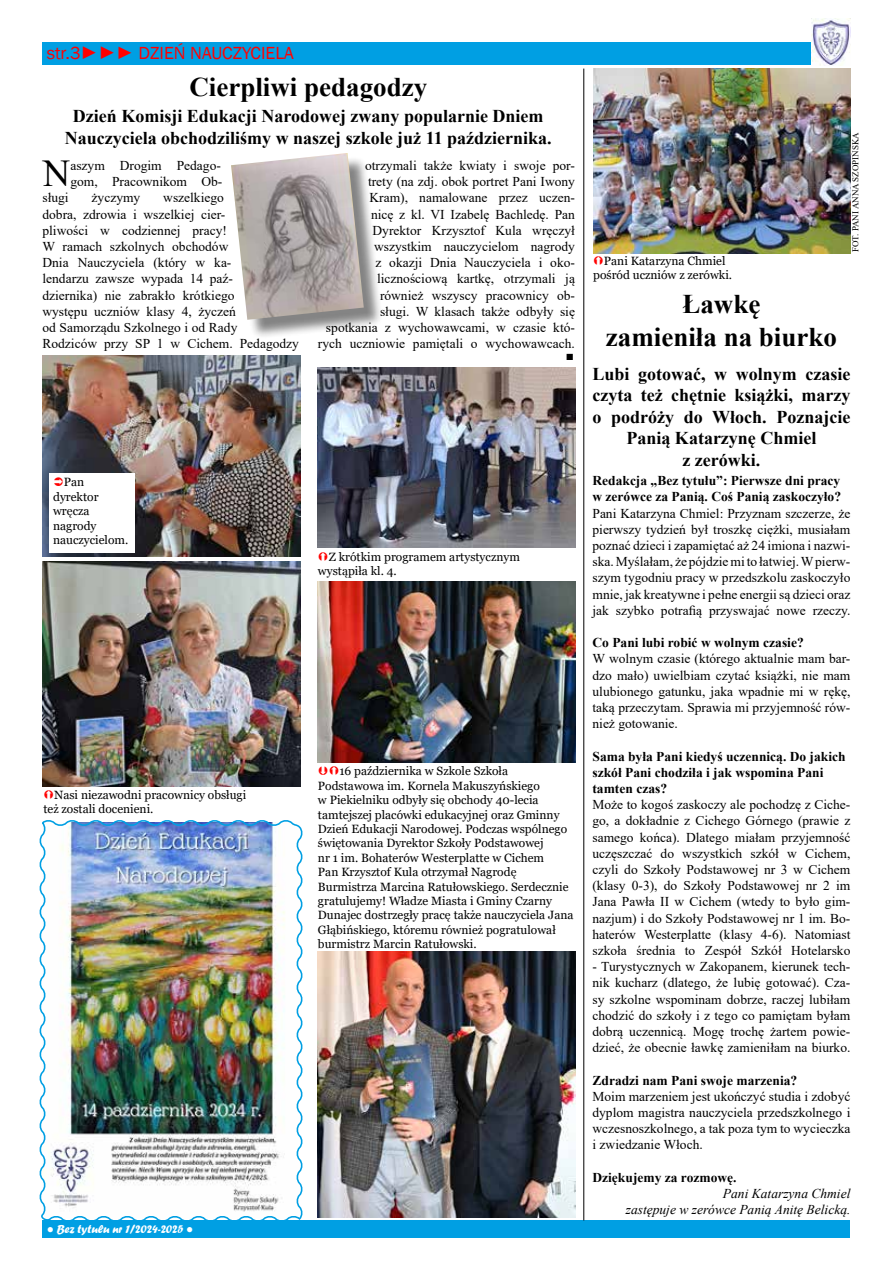
<style>
.page{position:relative;width:893px;height:1263px;background:#fff}
.page>*{position:absolute;margin:0;border:0;box-sizing:border-box;transform-origin:0 0}
.t1{font:37.95px "Times New Roman";color:#000}
.t2{font:700 27px/32.4px "Times New Roman";color:#000;text-align:center}
.t3{font:700 18px/21.6px "Times New Roman";color:#000;text-align:center}
.t4{font:18px "Franklin Gothic";color:#f00}
.t5{font:13.5px/16.2px "Times New Roman";color:#000;text-align:justify}
.t6{font:700 13.5px/16.2px "Times New Roman";color:#000}
.t7{font:italic 13.5px/16.2px "Times New Roman";color:#000;text-align:right}
.t8{font:12px/14.4px "Georgia";color:#000}
.t9{font:12px "Forte";letter-spacing:-.01em;color:#fff}
.t10{font:9px "Times New Roman";color:#000}
.s1{font-family:"Times New Roman"}
.s2{font-family:"Garamond"}
</style>
<div class="page">
<div style="left:43px;top:1220px;width:807px;height:17px;background:#009fe3"></div>
<div style="left:42px;top:43px;width:808px;height:22px;background:#009fe3"></div>
<img style="left:811px;top:19px;width:39px;height:47px">
<img style="left:39px;top:820px;width:264px;height:404px">
<hr style="left:583px;top:69px;width:1px;height:1151px;background:#000">
<img style="left:593px;top:69px;width:257px;height:184px">
<div style="left:234px;top:156px;width:149px;height:183px;background:#000;opacity:.49"></div>
<img style="left:231px;top:153px;width:133px;height:167px">
<img style="left:318px;top:367px;width:258px;height:180px">
<img style="left:318px;top:581px;width:258px;height:181px">
<img style="left:317px;top:951px;width:258px;height:266px">
<img style="left:43px;top:561px;width:257px;height:225px">
<img style="left:42px;top:356px;width:258px;height:200px">
<div style="left:49px;top:473px;width:85px;height:80px;background:#fff"></div>
<h3 class="t4" style="left:47px;top:42px;width:249px">str.3<span class="s1">►►</span>► DZIEŃ NAUCZYCIELA</h3>
<h2 class="t2" style="left:189px;top:70px;width:239px">Cierpliwi pedagodzy</h2>
<h3 class="t3" style="left:65px;top:105px;width:488px">Dzień Komisji Edukacji Narodowej zwany popularnie Dniem<br>Nauczyciela obchodziliśmy w naszej szkole już 11 października.</h3>
<h1 class="t1" style="left:43px;top:147px;width:29px">N</h1>
<p class="t5" style="left:70px;top:157px;width:154px">aszym Drogim Pedago&shy;gom, Pracownikom Ob-</p>
<p class="t5" style="left:42px;top:189px;width:28px">sługi</p>
<p class="t5" style="left:92px;top:189px;width:50px">życzymy</p>
<p class="t5" style="left:42px;top:189px;width:258px;text-align:left;text-indent:121px">wszelkiego<br>dobra, zdrowia i wszelkiej cier-<br>pliwości w codziennej pracy!<br>W ramach szkolnych obchodów<br>Dnia Nauczyciela (który w ka-<br>lendarzu zawsze wypada 14 paź-<br>dziernika) nie zabrakło krótkiego<br>występu uczniów klasy 4, życzeń<br>od Samorządu Szkolnego i od Rady<br>Rodziców przy SP 1 w Cichem. Pedagodzy</p>
<p class="t5" style="left:318px;top:157px;width:259px;text-align:right">otrzymali także kwiaty i swoje por-<br>trety (na zdj. obok portret Pani Iwony<br>Kram), namalowane przez uczen-<br>nicę z kl. VI Izabelę Bachledę. Pan<br>Dyrektor Krzysztof Kula wręczył wszystkim nauczycielom nagrody<br>z okazji Dnia Nauczyciela i oko&shy;licznościową kartkę, otrzymali ją<br>również wszyscy pracownicy ob-<br>sługi. W klasach także odbyły się<br>spotkania z wychowawcami, w czasie któ&shy;rych uczniowie pamiętali o wychowawcach.</p>
<p class="t5" style="left:566px;top:347px;width:10px">■</p>
<p class="t8" style="left:53px;top:475px;width:77px;text-indent:11px">Pan dyrektor wręcza nagrody nauczycielom.</p>
<p class="t8" style="left:318px;top:549px;width:203px;text-indent:11px">Z krótkim programem artystycznym wystąpiła kl. 4.</p>
<p class="t8" style="left:43px;top:788px;width:204px;text-indent:11px">Nasi niezawodni pracownicy obsługi też zostali docenieni.</p>
<p class="t8" style="left:318px;top:764px;width:257px;text-indent:21px">16 października w Szkole Szkoła Podstawowa im. Kornela Makuszyńskiego<br>w Piekielniku odbyły się obchody 40-lecia tamtejszej placówki edukacyjnej oraz Gminny Dzień Edukacji Narodowej. Podczas wspólnego świętowania Dyrektor Szkoły Podstawowej<br>nr 1 im. Bohaterów Westerplatte w Cichem<br>Pan Krzysztof Kula otrzymał Nagrodę Burmistrza Marcina Ratułowskiego. Serdecznie gratulujemy! Władze Miasta i Gminy Czarny Dunajec dostrzegły pracę także nauczyciela Jana Głąbińskiego, któremu również pogratulował burmistrz Marcin Ratułowski.</p>
<p class="t9" style="left:47px;top:1222px;width:148px"><span class="s2">●</span> Bez tytułu nr 1/2024-2025 <span class="s2">●</span></p>
<p class="t8" style="left:593px;top:254px;width:140px;text-align:center">Pani Katarzyna Chmiel pośród uczniów z zerówki.</p>
<h2 class="t2" style="left:606px;top:287px;width:233px">Ławkę<br>zamieniła na biurko</h2>
<p class="t10" style="left:849px;top:252px;width:122px;rotate:-90deg">FOT. PANI ANNA SZOPIŃSKA</p>
<h3 class="t3" style="left:592px;top:362px;width:259px">Lubi gotować, w wolnym czasie czyta też chętnie książki, marzy o podróży do Włoch. Poznajcie<br>Panią Katarzynę Chmiel<br>z zerówki.</h3>
<p class="t6" style="left:592px;top:472px;width:250px">Redakcja „Bez tytułu”: Pierwsze dni pracy w zerówce za Panią. Coś Panią zaskoczyło?</p>
<p class="t5" style="left:592px;top:504px;width:259px">Pani Katarzyna Chmiel: Przyznam szczerze, że pierwszy tydzień był troszkę ciężki, musiałam poznać dzieci i zapamiętać aż 24 imiona i nazwi&shy;ska. Myślałam, że pójdzie mi to łatwiej. W pierw&shy;szym tygodniu pracy w przedszkolu zaskoczyło mnie, jak kreatywne i pełne energii są dzieci oraz jak szybko potrafią przyswajać nowe rzeczy.</p>
<p class="t6" style="left:592px;top:634px;width:213px">Co Pani lubi robić w wolnym czasie?</p>
<p class="t5" style="left:592px;top:650px;width:259px">W wolnym czasie (którego aktualnie mam bar&shy;dzo mało) uwielbiam czytać książki, nie mam ulubionego gatunku, jaka wpadnie mi w rękę, taką przeczytam. Sprawia mi przyjemność rów&shy;nież gotowanie.</p>
<p class="t6" style="left:592px;top:748px;width:255px">Sama była Pani kiedyś uczennicą. Do jakich szkół Pani chodziła i jak wspomina Pani tamten czas?</p>
<p class="t5" style="left:592px;top:796px;width:259px">Może to kogoś zaskoczy ale pochodzę z Ciche&shy;go, a dokładnie z Cichego Górnego (prawie z samego końca). Dlatego miałam przyjemność uczęszczać do wszystkich szkół w Cichem, czyli do Szkoły Podstawowej nr 3 w Cichem (klasy 0-3), do Szkoły Podstawowej nr 2 im Jana Pawła II w Cichem (wtedy to było gim&shy;nazjum) i do Szkoły Podstawowej nr 1 im. Bo&shy;haterów Westerplatte (klasy 4-6). Natomiast szkoła średnia to Zespół Szkół Hotelarsko</p>
<p class="t5" style="left:592px;top:958px;width:259px">- Turystycznych w Zakopanem, kierunek tech&shy;nik kucharz (dlatego, że lubię gotować). Cza&shy;sy szkolne wspominam dobrze, raczej lubiłam chodzić do szkoły i z tego co pamiętam byłam dobrą uczennicą. Mogę trochę żartem powie&shy;dzieć, że obecnie ławkę zamieniłam na biurko.</p>
<p class="t6" style="left:592px;top:1072px;width:206px">Zdradzi nam Pani swoje marzenia?</p>
<p class="t5" style="left:592px;top:1088px;width:259px">Moim marzeniem jest ukończyć studia i zdobyć dyplom magistra nauczyciela przedszkolnego i wczesnoszkolnego, a tak poza tym to wycieczka i zwiedzanie Włoch.</p>
<p class="t6" style="left:592px;top:1169px;width:146px">Dziękujemy za rozmowę.</p>
<p class="t7" style="left:626px;top:1185px;width:226px">Pani Katarzyna Chmiel<br>zastępuje w zerówce Panią Anitę Belicką.</p>
</div>
